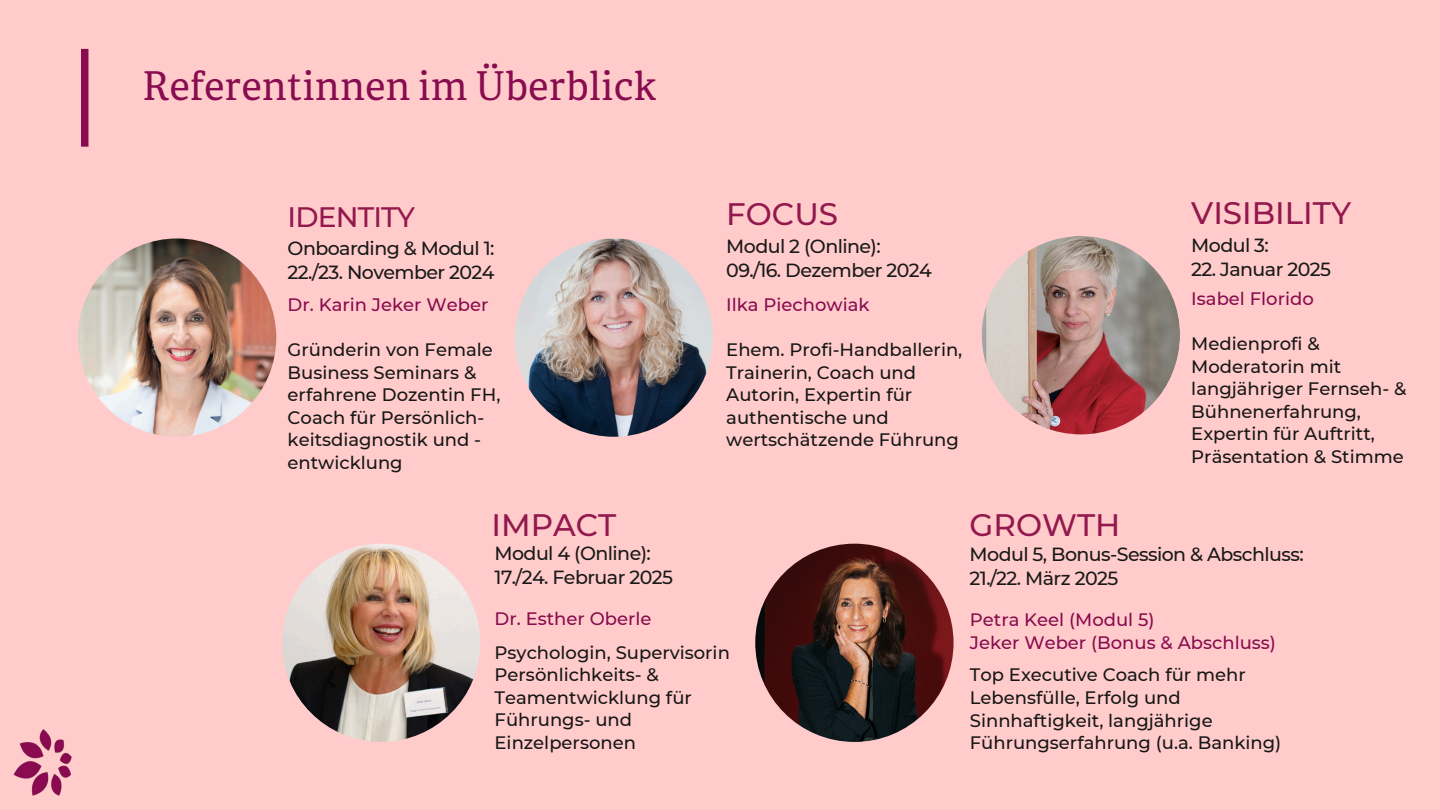
<style>
.page{position:relative;width:1440px;height:810px;background:#ffcccb}
.page>*{position:absolute;margin:0;border:0;box-sizing:border-box;transform-origin:0 0}
.t1{font:39.8px "Portada";color:#880c4f}
.t2{font:500 31px "Montserrat";color:#93184d}
.t3{font:500 28.1px "Montserrat";letter-spacing:-.03em;color:#93184d}
.t4{font:500 19px/24px "Montserrat";letter-spacing:-.03em;color:#191919}
.t5{font:500 18px/22.5px "Montserrat";color:#171717}
.t6{font:500 18px "Montserrat";color:#880c4f}
</style>
<div class="page">
<div style="left:81px;top:49px;width:7px;height:98px;background:#880c4f"></div>
<img style="left:13px;top:729px;width:59px;height:67px">
<img style="left:78px;top:238px;width:198px;height:199px;border-radius:50%">
<img style="left:515px;top:238px;width:198px;height:199px;border-radius:50%">
<img style="left:982px;top:236px;width:198px;height:198px;border-radius:50%">
<img style="left:282px;top:544px;width:198px;height:198px;border-radius:50%">
<img style="left:755px;top:544px;width:199px;height:198px;border-radius:50%">
<p class="t1" style="left:143px;top:65px;width:516px">Referentinnen im Überblick</p>
<p class="t3" style="left:288px;top:200px;width:129px">IDENTITY</p>
<h2 class="t4" style="left:288px;top:236px;width:209px">Onboarding &amp; Modul 1:<br>22./23. November 2024</h2>
<h2 class="t6" style="left:288px;top:294px;width:202px">Dr. Karin Jeker Weber</h2>
<p class="t5" style="left:288px;top:338px;width:214px">Gründerin von Female<br>Business Seminars &amp; erfahrene Dozentin FH,</p>
<p class="t5" style="left:288px;top:406px;width:198px">Coach für Persönlich&shy;keitsdiagnostik und - entwicklung</p>
<p class="t2" style="left:726px;top:195px;width:113px">FOCUS</p>
<p class="t2" style="left:1191px;top:194px;width:161px">VISIBILITY</p>
<p class="t4" style="left:726px;top:234px;width:156px">Modul 2 (Online):</p>
<p class="t4" style="left:726px;top:258px;width:207px">09./16. Dezember 2024</p>
<p class="t6" style="left:726px;top:294px;width:145px">Ilka Piechowiak</p>
<p class="t5" style="left:726px;top:338px;width:238px">Ehem. Profi-Handballerin,<br>Trainerin, Coach und<br>Autorin, Expertin für authentische und wertschätzende Führung</p>
<h2 class="t4" style="left:1191px;top:233px;width:79px">Modul 3:</h2>
<p class="t4" style="left:1191px;top:257px;width:141px">22. Januar 2025</p>
<p class="t6" style="left:1191px;top:288px;width:124px">Isabel Florido</p>
<h2 class="t5" style="left:1191px;top:333px;width:217px">Medienprofi &amp;<br>Moderatorin mit langjähriger Fernseh- &amp;<br>Bühnenerfahrung,<br>Expertin für Auftritt,<br>Präsentation &amp; Stimme</h2>
<p class="t2" style="left:492px;top:506px;width:126px">IMPACT</p>
<p class="t2" style="left:970px;top:506px;width:152px">GROWTH</p>
<p class="t4" style="left:495px;top:541px;width:158px">Modul 4 (Online):</p>
<p class="t4" style="left:495px;top:565px;width:180px">17./24. Februar 2025</p>
<p class="t6" style="left:495px;top:608px;width:159px">Dr. Esther Oberle</p>
<p class="t5" style="left:495px;top:641px;width:237px">Psychologin, Supervisorin<br>Persönlichkeits- &amp;<br>Teamentwicklung für<br>Führungs- und<br>Einzelpersonen</p>
<p class="t4" style="left:970px;top:542px;width:336px">Modul 5, Bonus-Session &amp; Abschluss:<br>21./22. März 2025</p>
<p class="t6" style="left:970px;top:609px;width:186px">Petra Keel (Modul 5)</p>
<p class="t6" style="left:970px;top:631px;width:308px">Jeker Weber (Bonus &amp; Abschluss)</p>
<p class="t5" style="left:970px;top:664px;width:313px">Top Executive Coach für mehr<br>Lebensfülle, Erfolg und<br>Sinnhaftigkeit, langjährige<br>Führungserfahrung (u.a. Banking)</p>
</div>
